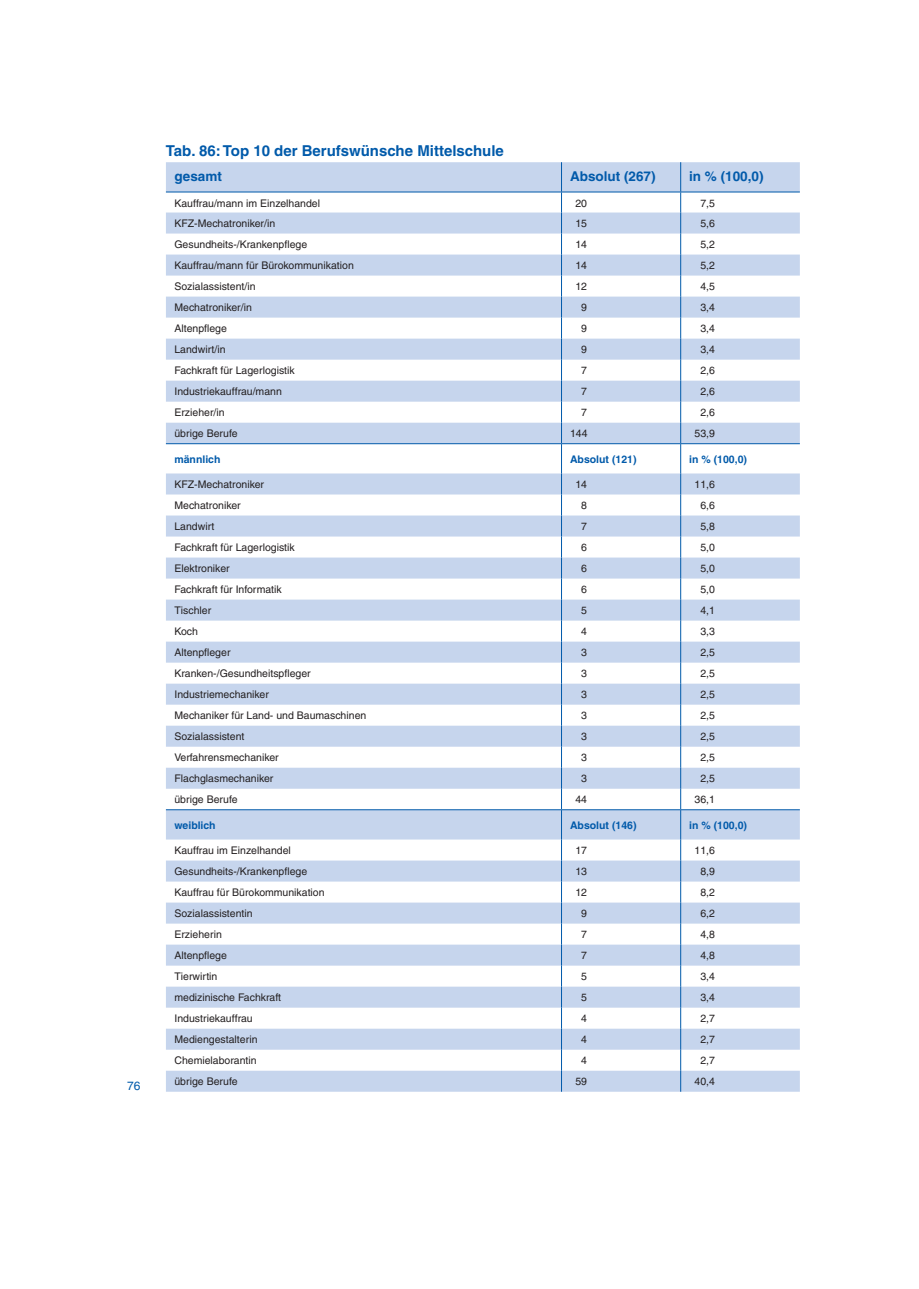
<style>
.page{position:relative;width:919px;height:1289px;background:#fff}
.page>*{position:absolute;margin:0;border:0;box-sizing:border-box;transform-origin:0 0}
.t1{font:700 15px "Helvetica";color:#015aaa}
.t2{font:700 13.5px "Helvetica";color:#015aaa}
.t3{font:12px "Helvetica";color:#015aaa}
.t4{font:10.5px "Helvetica";color:#231f20}
.t5{font:700 10.5px "Helvetica";color:#015aaa}
</style>
<div class="page">
<svg style="left:166px;top:162px;width:633px;height:929px"></svg>
<hr style="left:561px;top:162px;width:1px;height:30px;background:#015aaa">
<hr style="left:680px;top:162px;width:1px;height:30px;background:#015aaa">
<hr style="left:166px;top:192px;width:395px;height:1px;background:#015aaa">
<hr style="left:561px;top:192px;width:119px;height:1px;background:#015aaa">
<hr style="left:680px;top:192px;width:119px;height:1px;background:#015aaa">
<hr style="left:166px;top:443px;width:395px;height:1px;background:#015aaa">
<hr style="left:561px;top:443px;width:119px;height:1px;background:#015aaa">
<hr style="left:680px;top:443px;width:119px;height:1px;background:#015aaa">
<svg style="left:561px;top:192px;width:1px;height:899px"></svg>
<svg style="left:680px;top:192px;width:1px;height:899px"></svg>
<hr style="left:166px;top:809px;width:395px;height:1px;background:#015aaa">
<hr style="left:561px;top:809px;width:119px;height:1px;background:#015aaa">
<hr style="left:680px;top:809px;width:119px;height:1px;background:#015aaa">
<p class="t3" style="left:127px;top:1078px;width:15px">76</p>
<h1 class="t1" style="left:166px;top:142px;width:339px">Tab. 86: Top 10 der Berufswünsche Mittelschule</h1>
<p class="t2" style="left:174px;top:168px;width:49px">gesamt</p>
<p class="t2" style="left:570px;top:168px;width:87px">Absolut (267)</p>
<p class="t2" style="left:689px;top:168px;width:76px">in % (100,0)</p>
<p class="t4" style="left:174px;top:197px;width:147px">Kauffrau/mann im Einzelhandel</p>
<p class="t4" style="left:575px;top:197px;width:13px">20</p>
<p class="t4" style="left:700px;top:197px;width:16px">7,5</p>
<p class="t4" style="left:174px;top:217px;width:102px">KFZ-Mechatroniker/in</p>
<p class="t4" style="left:575px;top:217px;width:13px">15</p>
<p class="t4" style="left:700px;top:217px;width:16px">5,6</p>
<p class="t4" style="left:174px;top:238px;width:134px">Gesundheits-/Krankenpflege</p>
<p class="t4" style="left:575px;top:238px;width:13px">14</p>
<p class="t4" style="left:700px;top:238px;width:16px">5,2</p>
<p class="t4" style="left:174px;top:259px;width:181px">Kauffrau/mann für Bürokommunikation</p>
<p class="t4" style="left:575px;top:259px;width:13px">14</p>
<p class="t4" style="left:700px;top:259px;width:16px">5,2</p>
<p class="t4" style="left:174px;top:280px;width:83px">Sozialassistent/in</p>
<p class="t4" style="left:575px;top:280px;width:13px">12</p>
<p class="t4" style="left:700px;top:280px;width:16px">4,5</p>
<p class="t4" style="left:174px;top:301px;width:79px">Mechatroniker/in</p>
<p class="t4" style="left:581px;top:301px;width:7px">9</p>
<p class="t4" style="left:700px;top:301px;width:16px">3,4</p>
<p class="t4" style="left:174px;top:322px;width:54px">Altenpflege</p>
<p class="t4" style="left:581px;top:322px;width:7px">9</p>
<p class="t4" style="left:700px;top:322px;width:16px">3,4</p>
<p class="t4" style="left:174px;top:343px;width:53px">Landwirt/in</p>
<p class="t4" style="left:581px;top:343px;width:7px">9</p>
<p class="t4" style="left:700px;top:343px;width:16px">3,4</p>
<p class="t4" style="left:174px;top:364px;width:122px">Fachkraft für Lagerlogistik</p>
<p class="t4" style="left:581px;top:364px;width:7px">7</p>
<p class="t4" style="left:700px;top:364px;width:16px">2,6</p>
<p class="t4" style="left:174px;top:385px;width:109px">Industriekauffrau/mann</p>
<p class="t4" style="left:581px;top:385px;width:7px">7</p>
<p class="t4" style="left:700px;top:385px;width:16px">2,6</p>
<p class="t4" style="left:174px;top:406px;width:52px">Erzieher/in</p>
<p class="t4" style="left:581px;top:406px;width:7px">7</p>
<p class="t4" style="left:700px;top:406px;width:16px">2,6</p>
<p class="t4" style="left:174px;top:427px;width:65px">übrige Berufe</p>
<p class="t4" style="left:570px;top:427px;width:19px">144</p>
<p class="t4" style="left:694px;top:427px;width:22px">53,9</p>
<p class="t5" style="left:174px;top:452px;width:47px">männlich</p>
<p class="t5" style="left:570px;top:452px;width:68px">Absolut (121)</p>
<p class="t5" style="left:689px;top:452px;width:59px">in % (100,0)</p>
<p class="t4" style="left:174px;top:478px;width:91px">KFZ-Mechatroniker</p>
<p class="t4" style="left:575px;top:478px;width:13px">14</p>
<p class="t4" style="left:694px;top:478px;width:22px">11,6</p>
<p class="t4" style="left:174px;top:499px;width:68px">Mechatroniker</p>
<p class="t4" style="left:581px;top:499px;width:7px">8</p>
<p class="t4" style="left:700px;top:499px;width:16px">6,6</p>
<p class="t4" style="left:174px;top:520px;width:42px">Landwirt</p>
<p class="t4" style="left:581px;top:520px;width:7px">7</p>
<p class="t4" style="left:700px;top:520px;width:16px">5,8</p>
<p class="t4" style="left:174px;top:541px;width:122px">Fachkraft für Lagerlogistik</p>
<p class="t4" style="left:581px;top:541px;width:7px">6</p>
<p class="t4" style="left:700px;top:541px;width:16px">5,0</p>
<p class="t4" style="left:174px;top:562px;width:57px">Elektroniker</p>
<p class="t4" style="left:581px;top:562px;width:7px">6</p>
<p class="t4" style="left:700px;top:562px;width:16px">5,0</p>
<p class="t4" style="left:174px;top:583px;width:109px">Fachkraft für Informatik</p>
<p class="t4" style="left:581px;top:583px;width:7px">6</p>
<p class="t4" style="left:700px;top:583px;width:16px">5,0</p>
<p class="t4" style="left:174px;top:604px;width:38px">Tischler</p>
<p class="t4" style="left:581px;top:604px;width:7px">5</p>
<p class="t4" style="left:700px;top:604px;width:16px">4,1</p>
<p class="t4" style="left:174px;top:625px;width:25px">Koch</p>
<p class="t4" style="left:581px;top:625px;width:7px">4</p>
<p class="t4" style="left:700px;top:625px;width:16px">3,3</p>
<p class="t4" style="left:174px;top:646px;width:58px">Altenpfleger</p>
<p class="t4" style="left:581px;top:646px;width:7px">3</p>
<p class="t4" style="left:700px;top:646px;width:16px">2,5</p>
<p class="t4" style="left:174px;top:667px;width:138px">Kranken-/Gesundheitspfleger</p>
<p class="t4" style="left:581px;top:667px;width:7px">3</p>
<p class="t4" style="left:700px;top:667px;width:16px">2,5</p>
<p class="t4" style="left:174px;top:688px;width:96px">Industriemechaniker</p>
<p class="t4" style="left:581px;top:688px;width:7px">3</p>
<p class="t4" style="left:700px;top:688px;width:16px">2,5</p>
<p class="t4" style="left:174px;top:709px;width:193px">Mechaniker für Land- und Baumaschinen</p>
<p class="t4" style="left:581px;top:709px;width:7px">3</p>
<p class="t4" style="left:700px;top:709px;width:16px">2,5</p>
<p class="t4" style="left:174px;top:730px;width:72px">Sozialassistent</p>
<p class="t4" style="left:581px;top:730px;width:7px">3</p>
<p class="t4" style="left:700px;top:730px;width:16px">2,5</p>
<p class="t4" style="left:174px;top:751px;width:106px">Verfahrensmechaniker</p>
<p class="t4" style="left:581px;top:751px;width:7px">3</p>
<p class="t4" style="left:700px;top:751px;width:16px">2,5</p>
<p class="t4" style="left:174px;top:772px;width:100px">Flachglasmechaniker</p>
<p class="t4" style="left:581px;top:772px;width:7px">3</p>
<p class="t4" style="left:700px;top:772px;width:16px">2,5</p>
<p class="t4" style="left:174px;top:793px;width:65px">übrige Berufe</p>
<p class="t4" style="left:575px;top:793px;width:13px">44</p>
<p class="t4" style="left:694px;top:793px;width:22px">36,1</p>
<p class="t5" style="left:174px;top:818px;width:43px">weiblich</p>
<p class="t5" style="left:570px;top:818px;width:68px">Absolut (146)</p>
<p class="t5" style="left:689px;top:818px;width:59px">in % (100,0)</p>
<p class="t4" style="left:174px;top:844px;width:118px">Kauffrau im Einzelhandel</p>
<p class="t4" style="left:575px;top:844px;width:13px">17</p>
<p class="t4" style="left:694px;top:844px;width:22px">11,6</p>
<p class="t4" style="left:174px;top:865px;width:134px">Gesundheits-/Krankenpflege</p>
<p class="t4" style="left:575px;top:865px;width:13px">13</p>
<p class="t4" style="left:700px;top:865px;width:16px">8,9</p>
<p class="t4" style="left:174px;top:886px;width:152px">Kauffrau für Bürokommunikation</p>
<p class="t4" style="left:575px;top:886px;width:13px">12</p>
<p class="t4" style="left:700px;top:886px;width:16px">8,2</p>
<p class="t4" style="left:174px;top:907px;width:80px">Sozialassistentin</p>
<p class="t4" style="left:581px;top:907px;width:7px">9</p>
<p class="t4" style="left:700px;top:907px;width:16px">6,2</p>
<p class="t4" style="left:174px;top:928px;width:49px">Erzieherin</p>
<p class="t4" style="left:581px;top:928px;width:7px">7</p>
<p class="t4" style="left:700px;top:928px;width:16px">4,8</p>
<p class="t4" style="left:174px;top:949px;width:54px">Altenpflege</p>
<p class="t4" style="left:581px;top:949px;width:7px">7</p>
<p class="t4" style="left:700px;top:949px;width:16px">4,8</p>
<p class="t4" style="left:174px;top:970px;width:44px">Tierwirtin</p>
<p class="t4" style="left:581px;top:970px;width:7px">5</p>
<p class="t4" style="left:700px;top:970px;width:16px">3,4</p>
<p class="t4" style="left:174px;top:991px;width:108px">medizinische Fachkraft</p>
<p class="t4" style="left:581px;top:991px;width:7px">5</p>
<p class="t4" style="left:700px;top:991px;width:16px">3,4</p>
<p class="t4" style="left:174px;top:1012px;width:80px">Industriekauffrau</p>
<p class="t4" style="left:581px;top:1012px;width:7px">4</p>
<p class="t4" style="left:700px;top:1012px;width:16px">2,7</p>
<p class="t4" style="left:174px;top:1033px;width:85px">Mediengestalterin</p>
<p class="t4" style="left:581px;top:1033px;width:7px">4</p>
<p class="t4" style="left:700px;top:1033px;width:16px">2,7</p>
<p class="t4" style="left:174px;top:1054px;width:84px">Chemielaborantin</p>
<p class="t4" style="left:581px;top:1054px;width:7px">4</p>
<p class="t4" style="left:700px;top:1054px;width:16px">2,7</p>
<p class="t4" style="left:174px;top:1075px;width:65px">übrige Berufe</p>
<p class="t4" style="left:575px;top:1075px;width:13px">59</p>
<p class="t4" style="left:694px;top:1075px;width:22px">40,4</p>
</div>
